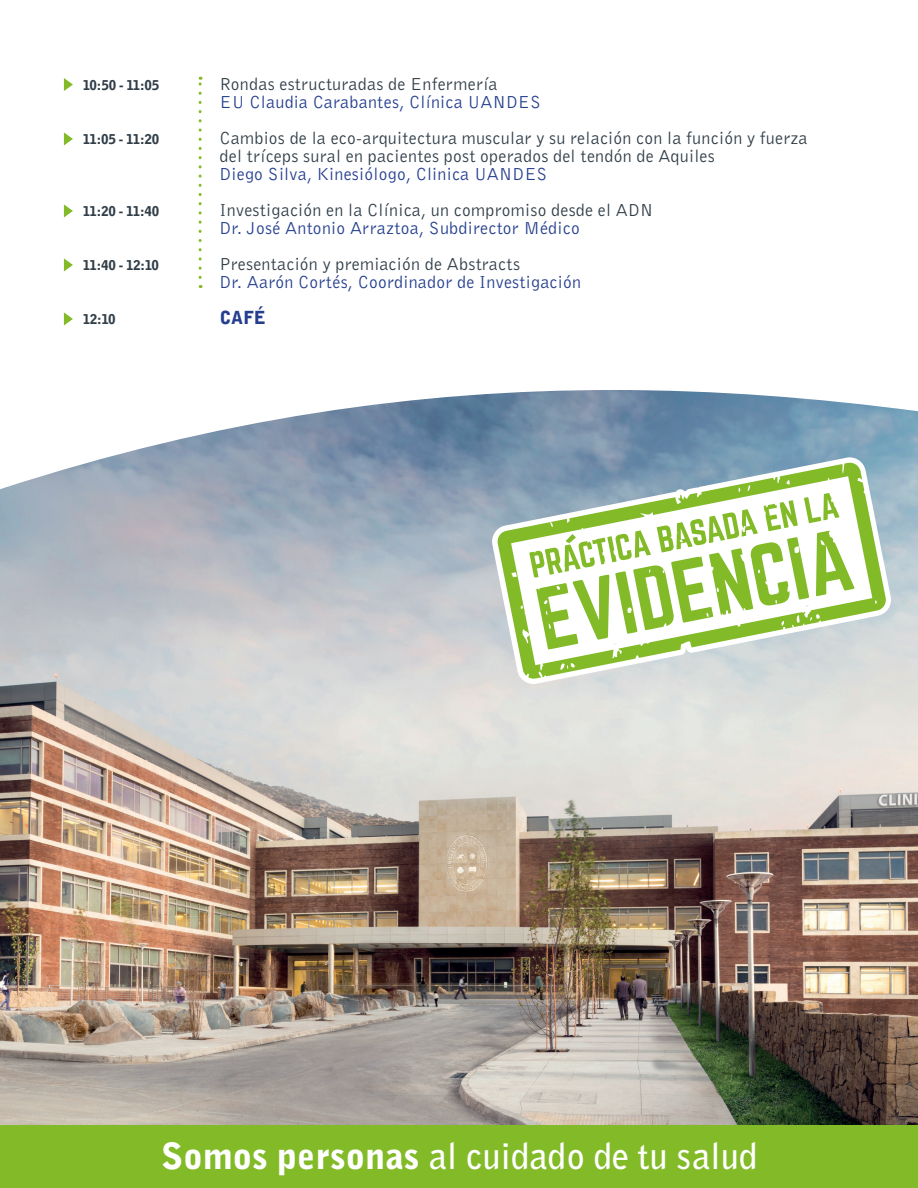
<style>
.page{position:relative;width:918px;height:1188px;background:#fff}
.page>*{position:absolute;margin:0;border:0;box-sizing:border-box;transform-origin:0 0}
.t1{font:700 36px "Bell Gothic";letter-spacing:.01em;color:#fff}
.t2{font:18px/18px "Bell Gothic";letter-spacing:.015em;color:#313e48}
.t3{font:18px "Bell Gothic";letter-spacing:.015em;color:#253f8e}
.t4{font:900 18px "Bell Gothic";color:#253f8e}
.t5{font:900 13.5px "Bell Gothic";letter-spacing:-.06em;color:#313e48}
.s1{font-weight:900}
</style>
<div class="page">
<img style="left:0;top:390px;width:918px;height:735px">
<svg style="left:491px;top:457px;width:401px;height:227px;background:#b1c1cb"></svg>
<svg style="left:497px;top:462px;width:390px;height:217px"></svg>
<svg style="left:529px;top:493px;width:326px;height:157px"></svg>
<svg style="left:199px;top:77px;width:3px;height:200px"></svg>
<div style="left:0;top:1125px;width:918px;height:63px;background:#82bb27"></div>
<svg style="left:64px;top:78px;width:9px;height:13px"></svg>
<svg style="left:64px;top:204px;width:9px;height:14px"></svg>
<svg style="left:64px;top:258px;width:9px;height:14px"></svg>
<svg style="left:64px;top:312px;width:9px;height:14px"></svg>
<svg style="left:64px;top:132px;width:9px;height:14px"></svg>
<p class="t5" style="left:83px;top:76px;width:78px">10:50 - 11:05</p>
<p class="t5" style="left:83px;top:130px;width:78px">11:05 - 11:20</p>
<p class="t5" style="left:83px;top:202px;width:78px">11:20 - 11:40</p>
<p class="t5" style="left:83px;top:256px;width:77px">11:40 - 12:10</p>
<p class="t5" style="left:83px;top:310px;width:34px">12:10</p>
<p class="t2" style="left:220px;top:75px;width:280px">Rondas estructuradas de Enfermería</p>
<p class="t3" style="left:220px;top:91px;width:323px">EU Claudia Carabantes, Clínica UANDES</p>
<p class="t2" style="left:220px;top:129px;width:589px">Cambios de la eco-arquitectura muscular y su relación con la función y fuerza del tríceps sural en pacientes post operados del tendón de Aquiles</p>
<p class="t3" style="left:220px;top:163px;width:330px">Diego Silva, Kinesiólogo, Clinica UANDES</p>
<p class="t2" style="left:220px;top:201px;width:435px">Investigación en la Clínica, un compromiso desde el ADN</p>
<p class="t3" style="left:220px;top:217px;width:362px">Dr. José Antonio Arraztoa, Subdirector Médico</p>
<p class="t2" style="left:220px;top:255px;width:302px">Presentación y premiación de Abstracts</p>
<p class="t3" style="left:220px;top:271px;width:363px">Dr. Aarón Cortés, Coordinador de Investigación</p>
<p class="t4" style="left:220px;top:306px;width:48px">CAFÉ</p>
<p class="t1" style="left:161px;top:1131px;width:598px"><span class="s1">Somos personas</span> al cuidado de tu salud</p>
</div>
